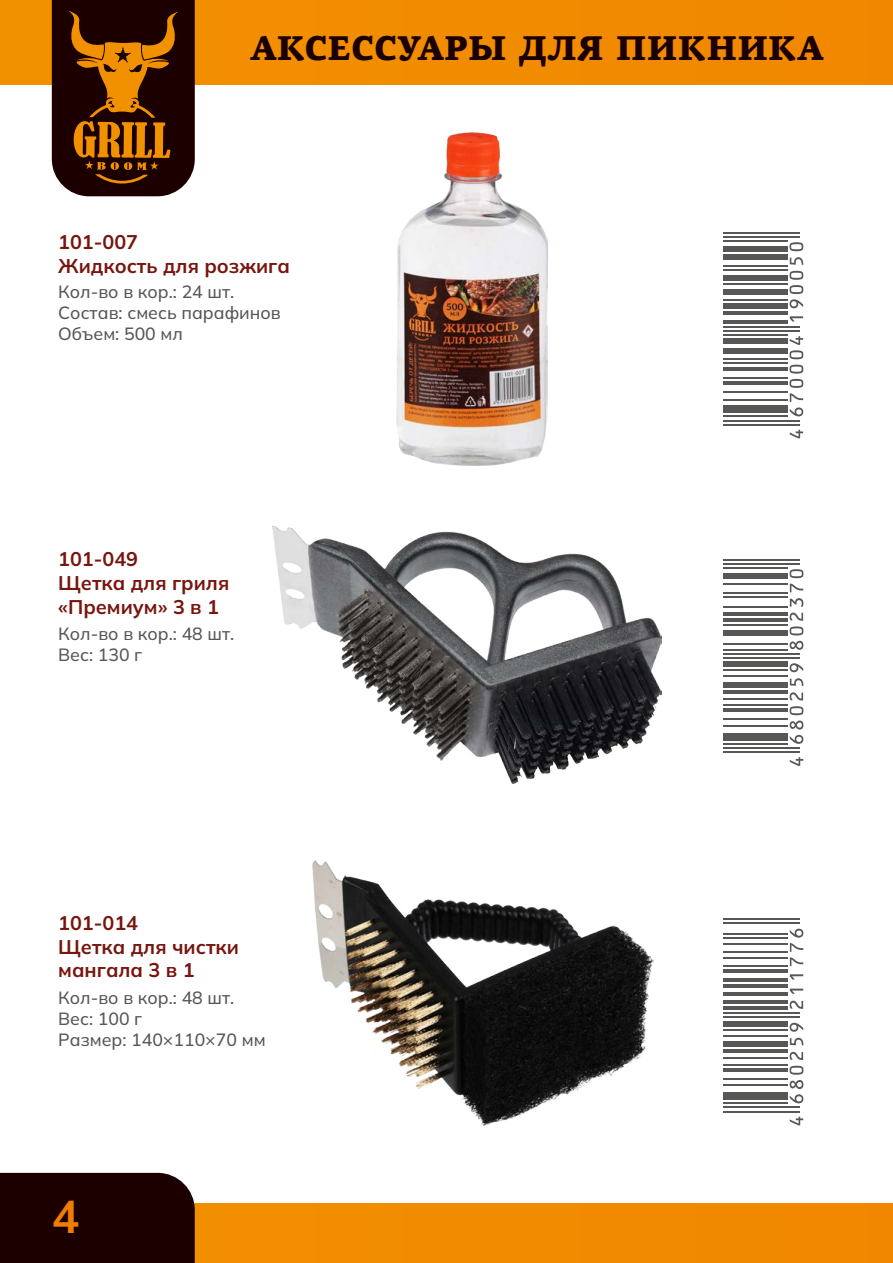
<style>
.page{position:relative;width:893px;height:1263px;background:#fff}
.page>*{position:absolute;margin:0;border:0;box-sizing:border-box;transform-origin:0 0}
.t1{font:700 45.75px "Mulish";color:#ef7d00}
.t2{font:900 34.5px "PF Agora Serif Pro";color:#1a0000}
.t3{font:700 19.8px/23.7px "Mulish";color:#77160e}
.t4{font:500 17.7px/21.1px "Mulish";color:#575756}
</style>
<div class="page">
<div style="left:0;top:1203px;width:893px;height:60px;background:#f18b00"></div>
<div style="left:0;top:1173px;width:195px;height:90px;background:#1c0000"></div>
<div style="left:0;top:0;width:893px;height:84px;background:#f18b00"></div>
<svg style="left:52px;top:0;width:143px;height:196px;background:#512605"></svg>
<hr style="left:723px;top:424px;width:77px;height:1px;background:#575756">
<hr style="left:723px;top:420px;width:77px;height:1px;background:#575756">
<hr style="left:723px;top:416px;width:64px;height:1px;background:#575756">
<div style="left:723px;top:405px;width:64px;height:8px;background:#575756"></div>
<hr style="left:723px;top:399px;width:64px;height:2px;background:#575756">
<hr style="left:723px;top:391px;width:64px;height:2px;background:#575756">
<hr style="left:723px;top:381px;width:64px;height:4px;background:#575756">
<hr style="left:723px;top:377px;width:64px;height:1px;background:#575756">
<hr style="left:723px;top:367px;width:64px;height:3px;background:#575756">
<hr style="left:723px;top:363px;width:64px;height:1px;background:#575756">
<hr style="left:723px;top:359px;width:64px;height:1px;background:#575756">
<div style="left:723px;top:348px;width:64px;height:6px;background:#575756"></div>
<div style="left:723px;top:338px;width:64px;height:6px;background:#575756"></div>
<hr style="left:723px;top:334px;width:64px;height:2px;background:#575756">
<hr style="left:723px;top:330px;width:77px;height:2px;background:#575756">
<hr style="left:723px;top:326px;width:77px;height:1px;background:#575756">
<hr style="left:723px;top:320px;width:64px;height:3px;background:#575756">
<hr style="left:723px;top:312px;width:64px;height:3px;background:#575756">
<div style="left:723px;top:303px;width:64px;height:6px;background:#575756"></div>
<hr style="left:723px;top:299px;width:64px;height:2px;background:#575756">
<div style="left:723px;top:289px;width:64px;height:6px;background:#575756"></div>
<hr style="left:723px;top:283px;width:64px;height:2px;background:#575756">
<div style="left:723px;top:275px;width:64px;height:6px;background:#575756"></div>
<hr style="left:723px;top:269px;width:64px;height:1px;background:#575756">
<hr style="left:723px;top:265px;width:64px;height:1px;background:#575756">
<div style="left:723px;top:255px;width:64px;height:5px;background:#575756"></div>
<div style="left:723px;top:246px;width:64px;height:6px;background:#575756"></div>
<hr style="left:723px;top:240px;width:64px;height:2px;background:#575756">
<hr style="left:723px;top:236px;width:77px;height:2px;background:#575756">
<hr style="left:723px;top:232px;width:77px;height:2px;background:#575756">
<svg style="left:790px;top:430px;width:13px;height:8px"></svg>
<svg style="left:789px;top:365px;width:14px;height:51px"></svg>
<svg style="left:789px;top:336px;width:14px;height:23px"></svg>
<svg style="left:790px;top:316px;width:13px;height:5px"></svg>
<svg style="left:789px;top:271px;width:14px;height:37px"></svg>
<svg style="left:790px;top:257px;width:13px;height:8px"></svg>
<svg style="left:789px;top:242px;width:14px;height:9px"></svg>
<img style="left:396px;top:132px;width:152px;height:333px">
<hr style="left:723px;top:751px;width:77px;height:2px;background:#575756">
<hr style="left:723px;top:747px;width:77px;height:2px;background:#575756">
<hr style="left:723px;top:743px;width:64px;height:2px;background:#575756">
<div style="left:723px;top:733px;width:64px;height:7px;background:#575756"></div>
<hr style="left:723px;top:725px;width:64px;height:1px;background:#575756">
<hr style="left:723px;top:719px;width:64px;height:1px;background:#575756">
<hr style="left:723px;top:708px;width:64px;height:4px;background:#575756">
<hr style="left:723px;top:704px;width:64px;height:2px;background:#575756">
<hr style="left:723px;top:698px;width:64px;height:2px;background:#575756">
<hr style="left:723px;top:690px;width:64px;height:3px;background:#575756">
<div style="left:723px;top:682px;width:64px;height:5px;background:#575756"></div>
<hr style="left:723px;top:676px;width:64px;height:1px;background:#575756">
<hr style="left:723px;top:669px;width:64px;height:2px;background:#575756">
<div style="left:723px;top:661px;width:64px;height:6px;background:#575756"></div>
<hr style="left:723px;top:657px;width:77px;height:2px;background:#575756">
<hr style="left:723px;top:653px;width:77px;height:2px;background:#575756">
<hr style="left:723px;top:649px;width:64px;height:2px;background:#575756">
<hr style="left:723px;top:643px;width:64px;height:1px;background:#575756">
<div style="left:723px;top:631px;width:64px;height:5px;background:#575756"></div>
<hr style="left:723px;top:624px;width:64px;height:2px;background:#575756">
<hr style="left:723px;top:618px;width:64px;height:4px;background:#575756">
<hr style="left:723px;top:612px;width:64px;height:4px;background:#575756">
<hr style="left:723px;top:606px;width:64px;height:2px;background:#575756">
<hr style="left:723px;top:596px;width:64px;height:1px;background:#575756">
<hr style="left:723px;top:592px;width:64px;height:1px;background:#575756">
<hr style="left:723px;top:584px;width:64px;height:1px;background:#575756">
<div style="left:723px;top:573px;width:64px;height:6px;background:#575756"></div>
<hr style="left:723px;top:567px;width:64px;height:2px;background:#575756">
<hr style="left:723px;top:563px;width:77px;height:2px;background:#575756">
<hr style="left:723px;top:559px;width:77px;height:2px;background:#575756">
<svg style="left:790px;top:757px;width:13px;height:9px"></svg>
<svg style="left:790px;top:735px;width:13px;height:9px"></svg>
<svg style="left:790px;top:706px;width:13px;height:23px"></svg>
<svg style="left:790px;top:692px;width:13px;height:8px"></svg>
<svg style="left:790px;top:678px;width:13px;height:8px"></svg>
<svg style="left:790px;top:663px;width:13px;height:9px"></svg>
<svg style="left:790px;top:641px;width:13px;height:9px"></svg>
<svg style="left:790px;top:613px;width:13px;height:22px"></svg>
<svg style="left:790px;top:598px;width:13px;height:9px"></svg>
<svg style="left:790px;top:584px;width:13px;height:8px"></svg>
<svg style="left:790px;top:569px;width:13px;height:9px"></svg>
<hr style="left:723px;top:1111px;width:77px;height:1px;background:#575756">
<hr style="left:723px;top:1107px;width:77px;height:1px;background:#575756">
<hr style="left:723px;top:1102px;width:64px;height:2px;background:#575756">
<div style="left:723px;top:1092px;width:64px;height:8px;background:#575756"></div>
<hr style="left:723px;top:1084px;width:64px;height:2px;background:#575756">
<hr style="left:723px;top:1078px;width:64px;height:1px;background:#575756">
<hr style="left:723px;top:1068px;width:64px;height:3px;background:#575756">
<hr style="left:723px;top:1064px;width:64px;height:1px;background:#575756">
<hr style="left:723px;top:1057px;width:64px;height:2px;background:#575756">
<hr style="left:723px;top:1049px;width:64px;height:4px;background:#575756">
<div style="left:723px;top:1041px;width:64px;height:6px;background:#575756"></div>
<hr style="left:723px;top:1035px;width:64px;height:2px;background:#575756">
<hr style="left:723px;top:1029px;width:64px;height:1px;background:#575756">
<div style="left:723px;top:1021px;width:64px;height:5px;background:#575756"></div>
<hr style="left:723px;top:1017px;width:77px;height:1px;background:#575756">
<hr style="left:723px;top:1012px;width:77px;height:2px;background:#575756">
<hr style="left:723px;top:1006px;width:64px;height:4px;background:#575756">
<hr style="left:723px;top:1000px;width:64px;height:4px;background:#575756">
<hr style="left:723px;top:992px;width:64px;height:4px;background:#575756">
<hr style="left:723px;top:984px;width:64px;height:3px;background:#575756">
<hr style="left:723px;top:978px;width:64px;height:3px;background:#575756">
<hr style="left:723px;top:970px;width:64px;height:3px;background:#575756">
<hr style="left:723px;top:965px;width:64px;height:2px;background:#575756">
<hr style="left:723px;top:957px;width:64px;height:2px;background:#575756">
<hr style="left:723px;top:951px;width:64px;height:2px;background:#575756">
<hr style="left:723px;top:943px;width:64px;height:1px;background:#575756">
<hr style="left:723px;top:937px;width:64px;height:1px;background:#575756">
<hr style="left:723px;top:933px;width:64px;height:1px;background:#575756">
<hr style="left:723px;top:922px;width:77px;height:2px;background:#575756">
<hr style="left:723px;top:918px;width:77px;height:2px;background:#575756">
<svg style="left:790px;top:1117px;width:13px;height:8px"></svg>
<svg style="left:790px;top:1066px;width:13px;height:37px"></svg>
<svg style="left:790px;top:1052px;width:13px;height:8px"></svg>
<svg style="left:790px;top:1038px;width:13px;height:7px"></svg>
<svg style="left:790px;top:1023px;width:13px;height:9px"></svg>
<svg style="left:790px;top:1001px;width:13px;height:8px"></svg>
<svg style="left:790px;top:989px;width:13px;height:5px"></svg>
<svg style="left:790px;top:974px;width:13px;height:5px"></svg>
<svg style="left:790px;top:929px;width:13px;height:37px"></svg>
<img style="left:313px;top:861px;width:340px;height:265px">
<img style="left:273px;top:526px;width:389px;height:258px">
<h2 class="t2" style="left:250px;top:25px;width:575px">АКСЕССУАРЫ ДЛЯ ПИКНИКА</h2>
<p class="t3" style="left:58px;top:229px;width:233px">101-007<br>Жидкость для розжига</p>
<p class="t4" style="left:58px;top:280px;width:224px">Кол-во в кор.: 24 шт.<br>Состав: смесь парафинов<br>Объем: 500 мл</p>
<p class="t3" style="left:58px;top:547px;width:173px">101-049<br>Щетка для гриля «Премиум» 3 в 1</p>
<p class="t4" style="left:58px;top:623px;width:178px">Кол-во в кор.: 48 шт.<br>Вес: 130 г</p>
<p class="t3" style="left:58px;top:910px;width:182px">101-014<br>Щетка для чистки мангала 3 в 1</p>
<p class="t4" style="left:58px;top:986px;width:209px">Кол-во в кор.: 48 шт.<br>Вес: 100 г<br>Размер: 140×110×70 мм</p>
<h1 class="t1" style="left:52px;top:1185px;width:29px">4</h1>
</div>
